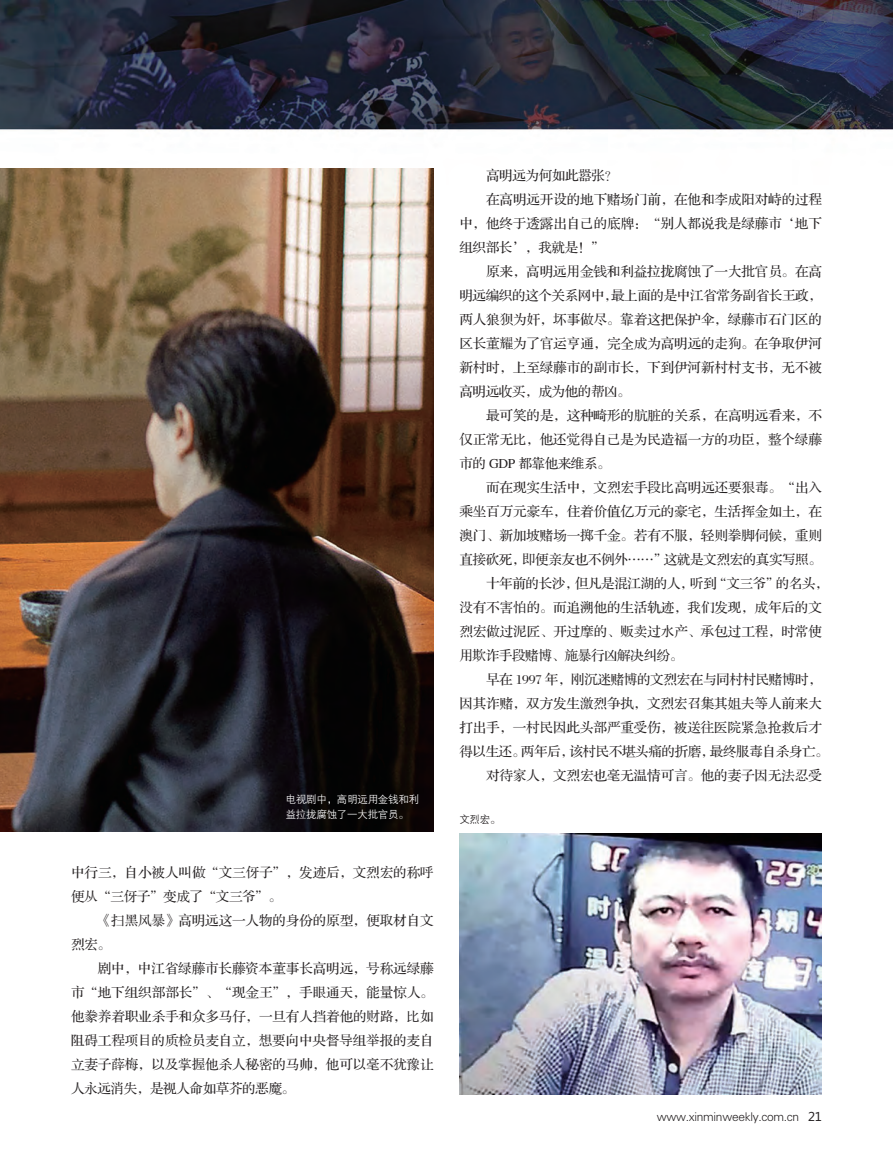
<style>
.page{position:relative;width:893px;height:1157px;background:#fff}
.page>*{position:absolute;margin:0;border:0;box-sizing:border-box;transform-origin:0 0}
.t1{font:13.5px "FZS3 JW GB1 0";letter-spacing:-.005em;color:#231f20}
.t2{font:13.5px "FZS3 JW GB1 0";letter-spacing:-.025em;color:#231f20}
.t3{font:12px "FZXH1 JW GB1 0";letter-spacing:-.025em;color:#231f20}
.t4{font:10.5px/15px "FZZDXJW GB1 0";letter-spacing:-.025em;color:#fff}
.t5{font:10.5px "FZZDXJW GB1 0";color:#231f20}
.s1{font-family:"Microsoft Ya Hei"}
</style>
<div class="page">
<img style="left:0;top:0;width:893px;height:131px">
<img style="left:0;top:168px;width:434px;height:663px">
<img style="left:459px;top:833px;width:363px;height:261px">
<p class="t4" style="left:286px;top:791px;width:135px">电视剧中，高明远用金钱和利益拉拢腐蚀了一大批官员。</p>
<p class="t1" style="left:71px;top:865px;width:364px">中行三，自小被人叫做“文三伢子”，发迹后，文烈宏的称呼</p>
<p class="t2" style="left:71px;top:889px;width:212px">便从“三伢子”变成了“文三爷”。</p>
<p class="t1" style="left:98px;top:913px;width:337px">《扫黑风暴》高明远这一人物的身份的原型，便取材自文</p>
<p class="t1" style="left:71px;top:937px;width:41px">烈宏。</p>
<p class="t1" style="left:98px;top:961px;width:337px">剧中，中江省绿藤市长藤资本董事长高明远，号称远绿藤</p>
<p class="t1" style="left:71px;top:985px;width:364px">市“地下组织部部长”、“现金王”，手眼通天，能量惊人。</p>
<p class="t1" style="left:71px;top:1009px;width:364px">他豢养着职业杀手和众多马仔，一旦有人挡着他的财路，比如</p>
<p class="t1" style="left:71px;top:1033px;width:364px">阻碍工程项目的质检员麦自立，想要向中央督导组举报的麦自</p>
<p class="t1" style="left:71px;top:1057px;width:364px">立妻子薛梅，以及掌握他杀人秘密的马帅，他可以毫不犹豫让</p>
<p class="t2" style="left:71px;top:1081px;width:226px">人永远消失，是视人命如草芥的恶魔。</p>
<p class="t2" style="left:486px;top:168px;width:133px">高明远为何如此嚣张？</p>
<p class="t1" style="left:486px;top:192px;width:337px">在高明远开设的地下赌场门前，在他和李成阳对峙的过程</p>
<p class="t1" style="left:459px;top:216px;width:364px">中，他终于透露出自己的底牌：“别人都说我是绿藤市‘地下</p>
<p class="t1" style="left:459px;top:240px;width:147px">组织部长’，我就是！”</p>
<p class="t1" style="left:486px;top:264px;width:337px">原来，高明远用金钱和利益拉拢腐蚀了一大批官员。在高</p>
<p class="t2" style="left:459px;top:288px;width:364px">明远编织的这个关系网中，最上面的是中江省常务副省长王政，</p>
<p class="t1" style="left:459px;top:312px;width:364px">两人狼狈为奸，坏事做尽。靠着这把保护伞，绿藤市石门区的</p>
<p class="t1" style="left:459px;top:336px;width:364px">区长董耀为了官运亨通，完全成为高明远的走狗。在争取伊河</p>
<p class="t1" style="left:459px;top:360px;width:364px">新村时，上至绿藤市的副市长，下到伊河新村村支书，无不被</p>
<p class="t2" style="left:459px;top:384px;width:173px">高明远收买，成为他的帮凶。</p>
<p class="t1" style="left:486px;top:408px;width:337px">最可笑的是，这种畸形的肮脏的关系，在高明远看来，不</p>
<p class="t1" style="left:459px;top:432px;width:364px">仅正常无比，他还觉得自己是为民造福一方的功臣，整个绿藤</p>
<p class="t2" style="left:459px;top:456px;width:153px">市的 GDP 都靠他来维系。</p>
<p class="t1" style="left:486px;top:480px;width:337px">而在现实生活中，文烈宏手段比高明远还要狠毒。“出入</p>
<p class="t1" style="left:459px;top:504px;width:364px">乘坐百万元豪车，住着价值亿万元的豪宅，生活挥金如土，在</p>
<p class="t1" style="left:459px;top:528px;width:364px">澳门、新加坡赌场一掷千金。若有不服，轻则拳脚伺候，重则</p>
<p class="t2" style="left:459px;top:552px;width:364px">直接砍死，即便亲友也不例外……”这就是文烈宏的真实写照。</p>
<p class="t2" style="left:486px;top:576px;width:344px">十年前的长沙，但凡是混江湖的人，听到“文三爷”的名头，</p>
<p class="t1" style="left:459px;top:600px;width:364px">没有不害怕的。而追溯他的生活轨迹，我们发现，成年后的文</p>
<p class="t1" style="left:459px;top:624px;width:364px">烈宏做过泥匠、开过摩的、贩卖过水产、承包过工程，时常使</p>
<p class="t2" style="left:459px;top:648px;width:226px">用欺诈手段赌博、施暴行凶解决纠纷。</p>
<p class="t2" style="left:486px;top:672px;width:337px">早在 1997 年，刚沉迷赌博的文烈宏在与同村村民赌博时，</p>
<p class="t1" style="left:459px;top:696px;width:364px">因其诈赌，双方发生激烈争执，文烈宏召集其姐夫等人前来大</p>
<p class="t1" style="left:459px;top:720px;width:364px">打出手，一村民因此头部严重受伤，被送往医院紧急抢救后才</p>
<p class="t2" style="left:459px;top:744px;width:371px">得以生还。两年后，该村民不堪头痛的折磨，最终服毒自杀身亡。</p>
<p class="t1" style="left:486px;top:768px;width:337px">对待家人，文烈宏也毫无温情可言。他的妻子因无法忍受</p>
<p class="t5" style="left:459px;top:813px;width:43px">文烈宏。</p>
<p class="t3" style="left:657px;top:1109px;width:167px">www.xinminweekly.com.cn <span class="s1">21</span></p>
</div>
